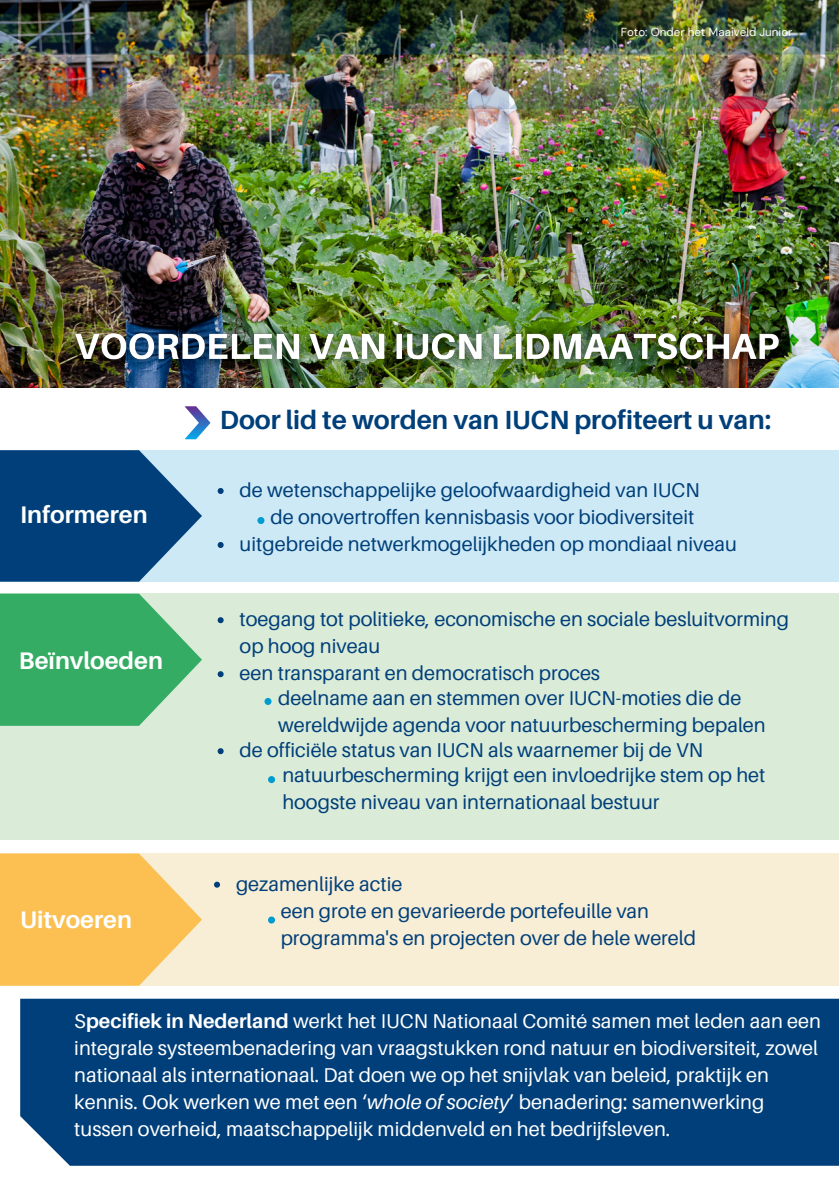
<style>
.page{position:relative;width:839px;height:1191px;background:#fff}
.page>*{position:absolute;margin:0;border:0;box-sizing:border-box;transform-origin:0 0}
.t1{font:700 26.2px "Aileron";color:#003f79}
.t2{font:700 24px "Aileron";color:#fff}
.t3{font:20px/27px "Aileron";color:#003f79}
.t4{font:20px/27px "Aileron";color:#fff}
.t5{font:11.6px "DM Sans";color:#fff}
.s1{font-weight:700}
.s2{font-style:italic}
</style>
<div class="page">
<div style="left:0;top:450px;width:838px;height:132px;background:#cde9f6"></div>
<svg style="left:0;top:450px;width:202px;height:132px"></svg>
<img style="left:0;top:0;width:838px;height:387px">
<div style="left:0;top:594px;width:838px;height:246px;background:#daebd8"></div>
<svg style="left:218px;top:488px;width:6px;height:6px"></svg>
<svg style="left:218px;top:542px;width:6px;height:6px"></svg>
<svg style="left:0;top:594px;width:202px;height:132px"></svg>
<div style="left:257px;top:517px;width:7px;height:7px;background:#009bcf;border-radius:50%"></div>
<svg style="left:218px;top:617px;width:6px;height:6px"></svg>
<svg style="left:218px;top:671px;width:6px;height:6px"></svg>
<svg style="left:218px;top:748px;width:6px;height:6px"></svg>
<div style="left:264px;top:698px;width:7px;height:7px;background:#009bcf;border-radius:50%"></div>
<img style="left:59px;top:317px;width:736px;height:60px">
<div style="left:268px;top:776px;width:7px;height:7px;background:#009bcf;border-radius:50%"></div>
<div style="left:0;top:854px;width:838px;height:132px;background:#f8edd5"></div>
<svg style="left:0;top:854px;width:202px;height:132px"></svg>
<svg style="left:214px;top:882px;width:6px;height:6px"></svg>
<div style="left:268px;top:917px;width:7px;height:7px;background:#009bcf;border-radius:50%"></div>
<svg style="left:185px;top:406px;width:25px;height:33px"></svg>
<div style="left:20px;top:999px;width:818px;height:167px;background:#003f79"></div>
<img style="left:0;top:0;width:836px;height:273px">
<p class="t5" style="left:620px;top:25px;width:173px">Foto: Onder het Maaiveld Junior</p>
<p class="t2" style="left:20px;top:500px;width:129px">Informeren</p>
<p class="t2" style="left:19px;top:645px;width:145px">Beïnvloeden</p>
<p class="t2" style="left:20px;top:904px;width:113px">Uitvoeren</p>
<p class="t1" style="left:220px;top:403px;width:552px">Door lid te worden van IUCN profiteert u van:</p>
<p class="t3" style="left:239px;top:476px;width:461px">de wetenschappelijke geloofwaardigheid van IUCN</p>
<p class="t3" style="left:270px;top:503px;width:425px">de onovertroffen kennisbasis voor biodiversiteit</p>
<p class="t3" style="left:239px;top:530px;width:498px">uitgebreide netwerkmogelijkheden op mondiaal niveau</p>
<p class="t3" style="left:239px;top:605px;width:551px">toegang tot politieke, economische en sociale besluitvorming op hoog niveau</p>
<p class="t3" style="left:239px;top:659px;width:362px">een transparant en democratisch proces</p>
<p class="t3" style="left:278px;top:684px;width:489px">deelname aan en stemmen over IUCN-moties die de wereldwijde agenda voor natuurbescherming bepalen</p>
<p class="t3" style="left:282px;top:761px;width:484px">natuurbescherming krijgt een invloedrijke stem op het hoogste niveau van internationaal bestuur</p>
<p class="t3" style="left:239px;top:736px;width:465px">de officiële status van IUCN als waarnemer bij de VN</p>
<p class="t3" style="left:236px;top:870px;width:168px">gezamenlijke actie</p>
<p class="t3" style="left:281px;top:897px;width:417px">een grote en gevarieerde portefeuille van programma's en projecten over de hele wereld</p>
<p class="t4" style="left:74px;top:1007px;width:748px">S<span class="s1">pecifiek in Nederland</span> werkt het IUCN Nationaal Comité samen met leden aan een integrale systeembenadering van vraagstukken rond natuur en biodiversiteit, zowel nationaal als internationaal. Dat doen we op het snijvlak van beleid, praktijk en kennis. Ook werken we met een ‘<span class="s2">whole of society</span>’ benadering: samenwerking tussen overheid, maatschappelijk middenveld en het bedrijfsleven.</p>
</div>
